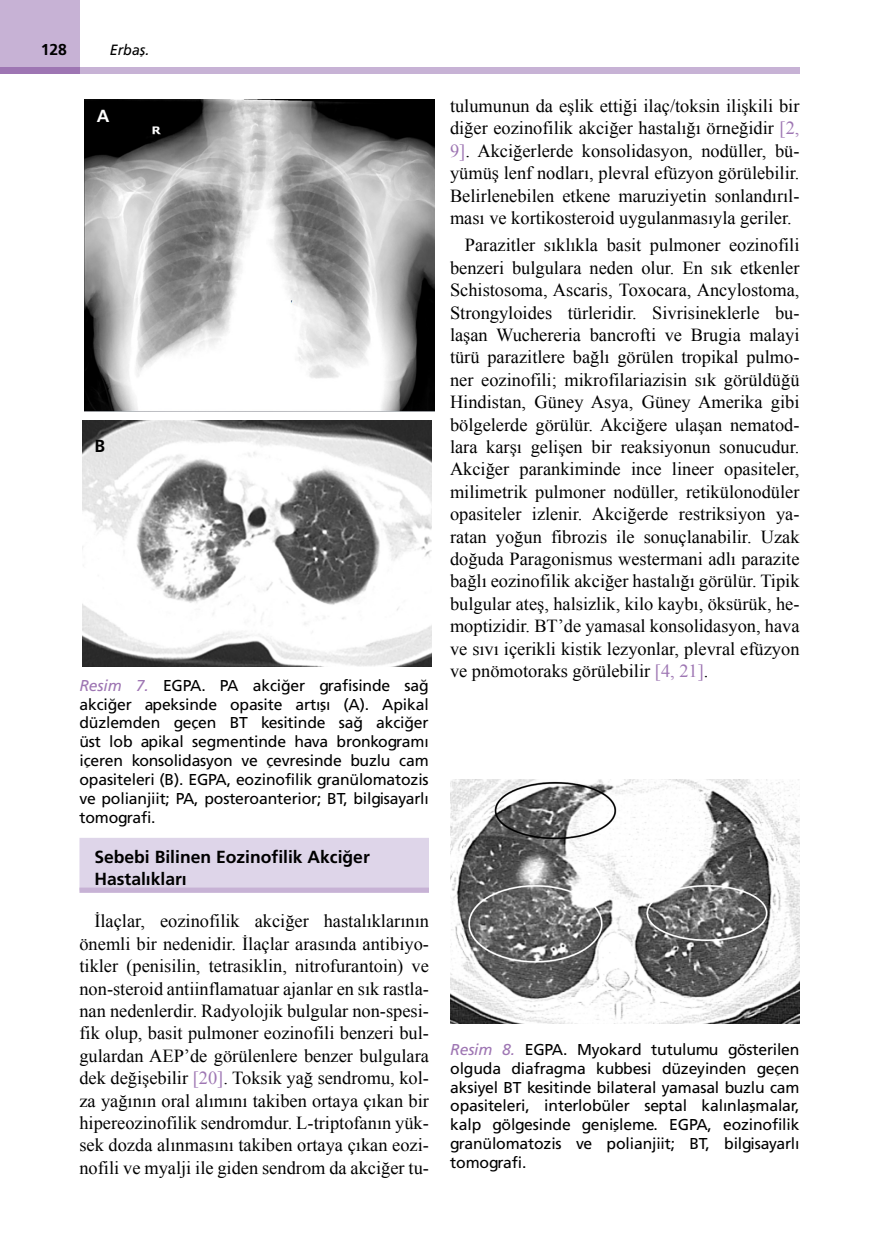
<style>
.page{position:relative;width:879px;height:1260px;background:#fff}
.page>*{position:absolute;margin:0;border:0;box-sizing:border-box;transform-origin:0 0}
.YAZI{font:18.38px/22.4px "Times New Roman";color:#000;text-align:justify}
.İKİ_SATIR{font:17.5px/22.1px "Frutiger Bold Tr";color:#000}
.RESİM-ALTI{font:17.5px "Frutiger Bold Tr";color:#000}
.RESİM-ALTI-2{font:17.5px "Frutiger Bold Tr";color:#fff}
.RESİM-ALTI-3{font:15.75px/18.9px "Frutiger Normal Tr";letter-spacing:-.01em;color:#000;text-align:justify}
.t1{font:15.75px "Frutiger Bold Tr";color:#000}
.t2{font:14.88px "Frutiger Italic Tr";color:#000;scale:.96 1}
.s1{font-family:"Frutiger Italic Tr";color:#9e76b3}
.s2{color:#9e76b3}
</style>
<div class="page">
<div style="left:79px;top:67px;width:720px;height:7px;background:#c7b2d5"></div>
<div style="left:0;top:0;width:79px;height:74px;background:#c7b2d5"></div>
<div style="left:0;top:67px;width:79px;height:7px;background:#9e76b3"></div>
<div style="left:79px;top:838px;width:350px;height:52px;background:#ded5e9"></div>
<div style="left:79px;top:888px;width:350px;height:5px;background:#c7b2d5"></div>
<img style="left:450px;top:780px;width:349px;height:244px">
<img style="left:82px;top:420px;width:349px;height:246px">
<img style="left:84px;top:99px;width:350px;height:312px">
<p class="t1" style="left:41px;top:40px;width:28px">128</p>
<p class="t2" style="left:110px;top:41px;width:43px">Erbaş.</p>
<p class="RESİM-ALTI-2" style="left:97px;top:105px;width:14px">A</p>
<p class="RESİM-ALTI" style="left:94px;top:435px;width:12px">B</p>
<p class="RESİM-ALTI-3" style="left:79px;top:676px;width:350px"><span class="s1">Resim 7.</span> EGPA. PA akciğer grafisinde sağ akciğer apeksinde opasite artışı (A). Apikal düzlemden geçen BT kesitinde sağ akciğer üst lob apikal segmentinde hava bronkogramı içeren konsolidasyon ve çevresinde buzlu cam opasiteleri (B). EGPA, eozinofilik granülomatozis ve polianjiit; PA, posteroanterior; BT, bilgisayarlı tomografi.</p>
<p class="İKİ_SATIR" style="left:94px;top:845px;width:277px">Sebebi Bilinen Eozinofilik Akciğer<br>Hastalıkları</p>
<p class="YAZI" style="left:79px;top:910px;width:351px;text-indent:15px">İlaçlar, eozinofilik akciğer hastalıklarının önemli bir nedenidir. İlaçlar arasında antibiyo&shy;tikler (penisilin, tetrasiklin, nitrofurantoin) ve non-steroid antiinflamatuar ajanlar en sık rastla&shy;nan nedenlerdir. Radyolojik bulgular non-spesi&shy;fik olup, basit pulmoner eozinofili benzeri bul&shy;gulardan AEP’de görülenlere benzer bulgulara dek değişebilir <span class="s2">[20]</span>. Toksik yağ sendromu, kol&shy;za yağının oral alımını takiben ortaya çıkan bir hipereozinofilik sendromdur. L-triptofanın yük&shy;sek dozda alınmasını takiben ortaya çıkan eozi&shy;nofili ve myalji ile giden sendrom da akciğer tu-</p>
<p class="YAZI" style="left:450px;top:94px;width:351px">tulumunun da eşlik ettiği ilaç/toksin ilişkili bir diğer eozinofilik akciğer hastalığı örneğidir <span class="s2">[2, 9]</span>. Akciğerlerde konsolidasyon, nodüller, bü&shy;yümüş lenf nodları, plevral efüzyon görülebilir.<br>Belirlenebilen etkene maruziyetin sonlandırıl&shy;ması ve kortikosteroid uygulanmasıyla geriler.</p>
<p class="YAZI" style="left:450px;top:234px;width:351px;text-indent:15px">Parazitler sıklıkla basit pulmoner eozinofili benzeri bulgulara neden olur. En sık etkenler Schistosoma, Ascaris, Toxocara, Ancylostoma, Strongyloides türleridir. Sivrisineklerle bu&shy;laşan Wuchereria bancrofti ve Brugia malayi türü parazitlere bağlı görülen tropikal pulmo&shy;ner eozinofili; mikrofilariazisin sık görüldüğü Hindistan, Güney Asya, Güney Amerika gibi bölgelerde görülür. Akciğere ulaşan nematod&shy;lara karşı gelişen bir reaksiyonun sonucudur.<br>Akciğer parankiminde ince lineer opasiteler, milimetrik pulmoner nodüller, retikülonodüler opasiteler izlenir. Akciğerde restriksiyon ya&shy;ratan yoğun fibrozis ile sonuçlanabilir. Uzak doğuda Paragonismus westermani adlı parazite bağlı eozinofilik akciğer hastalığı görülür. Tipik bulgular ateş, halsizlik, kilo kaybı, öksürük, he&shy;moptizidir. BT’de yamasal konsolidasyon, hava ve sıvı içerikli kistik lezyonlar, plevral efüzyon ve pnömotoraks görülebilir <span class="s2">[4, 21]</span>.</p>
<p class="RESİM-ALTI-3" style="left:450px;top:1040px;width:350px"><span class="s1">Resim 8.</span> EGPA. Myokard tutulumu gösterilen olguda diafragma kubbesi düzeyinden geçen aksiyel BT kesitinde bilateral yamasal buzlu cam opasiteleri, interlobüler septal kalınlaşmalar, kalp gölgesinde genişleme. EGPA, eozinofilik granülomatozis ve polianjiit; BT, bilgisayarlı tomografi.</p>
</div>
